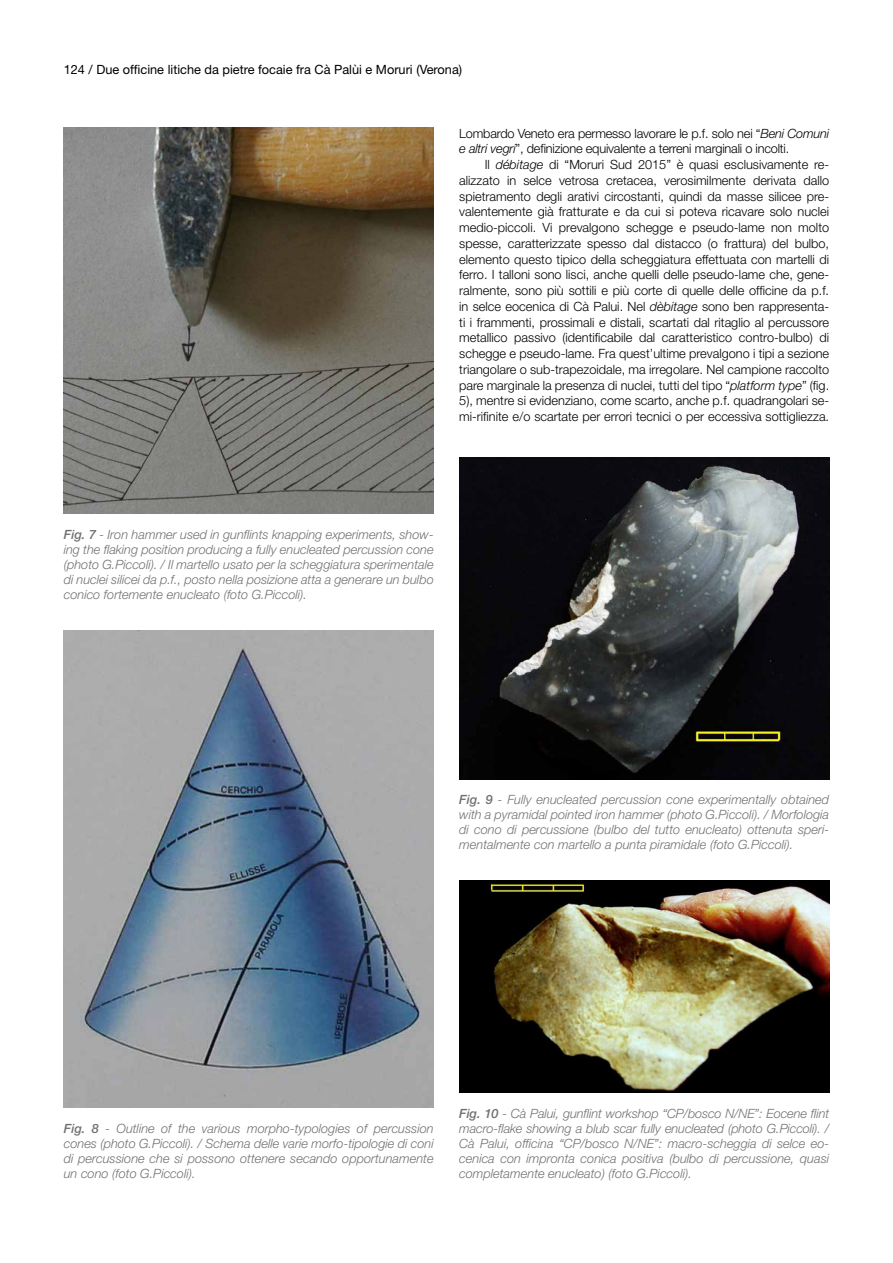
<style>
.page{position:relative;width:893px;height:1263px;background:#fff}
.page>*{position:absolute;margin:0;border:0;box-sizing:border-box;transform-origin:0 0}
.t1{font:300 12.75px/15.8px "Helvetica Neue";letter-spacing:-.015em;color:#000}
.t2{font:italic 300 12.75px/15px "Helvetica Neue";color:#707172;text-align:justify}
.t3{font:12.75px "Helvetica Neue";color:#000}
.s1{font-style:italic}
.s2{font-weight:500}
</style>
<div class="page">
<img style="left:64px;top:128px;width:370px;height:386px">
<img style="left:64px;top:630px;width:370px;height:478px">
<img style="left:459px;top:881px;width:370px;height:212px">
<img style="left:459px;top:457px;width:370px;height:322px">
<p class="t3" style="left:64px;top:62px;width:400px">124 / Due officine litiche da pietre focaie fra Cà Palùi e Moruri (Verona)</p>
<p class="t1" style="left:459px;top:125px;width:371px">Lombardo Veneto era permesso lavorare le p.f. solo nei “<span class="s1">Beni Comuni e altri vegri</span>”, definizione equivalente a terreni marginali o incolti.</p>
<p class="t1" style="left:459px;top:156px;width:371px;text-align:justify;text-indent:26px">Il <span class="s1">débitage</span> di “Moruri Sud 2015” è quasi esclusivamente re&shy;alizzato in selce vetrosa cretacea, verosimilmente derivata dallo spietramento degli arativi circostanti, quindi da masse silicee pre&shy;valentemente già fratturate e da cui si poteva ricavare solo nuclei medio-piccoli. Vi prevalgono schegge e pseudo-lame non molto spesse, caratterizzate spesso dal distacco (o frattura) del bulbo, elemento questo tipico della scheggiatura effettuata con martelli di ferro. I talloni sono lisci, anche quelli delle pseudo-lame che, gene&shy;ralmente, sono più sottili e più corte di quelle delle officine da p.f. in selce eocenica di Cà Palui. Nel <span class="s1">dèbitage</span> sono ben rappresenta&shy;ti i frammenti, prossimali e distali, scartati dal ritaglio al percussore metallico passivo (identificabile dal caratteristico contro-bulbo) di schegge e pseudo-lame. Fra quest’ultime prevalgono i tipi a sezione triangolare o sub-trapezoidale, ma irregolare. Nel campione raccolto pare marginale la presenza di nuclei, tutti del tipo “<span class="s1">platform type</span>” (fig.<br>5), mentre si evidenziano, come scarto, anche p.f. quadrangolari se&shy;mi-rifinite e/o scartate per errori tecnici o per eccessiva sottigliezza.</p>
<p class="t2" style="left:64px;top:526px;width:371px"><span class="s2">Fig. 7</span> - Iron hammer used in gunflints knapping experiments, show&shy;ing the flaking position producing a fully enucleated percussion cone (photo G.Piccoli). / Il martello usato per la scheggiatura sperimentale di nuclei silicei da p.f., posto nella posizione atta a generare un bulbo conico fortemente enucleato (foto G.Piccoli).</p>
<p class="t2" style="left:459px;top:792px;width:371px"><span class="s2">Fig. 9</span> - Fully enucleated percussion cone experimentally obtained with a pyramidal pointed iron hammer (photo G.Piccoli). / Morfologia di cono di percussione (bulbo del tutto enucleato) ottenuta speri&shy;mentalmente con martello a punta piramidale (foto G.Piccoli).</p>
<p class="t2" style="left:64px;top:1121px;width:371px"><span class="s2">Fig. 8</span> - Outline of the various morpho-typologies of percussion cones (photo G.Piccoli). / Schema delle varie morfo-tipologie di coni di percussione che si possono ottenere secando opportunamente un cono (foto G.Piccoli).</p>
<p class="t2" style="left:459px;top:1105px;width:371px"><span class="s2">Fig. 10</span> - Cà Palui, gunflint workshop “CP/bosco N/NE”: Eocene flint macro-flake showing a blub scar fully enucleated (photo G.Piccoli). / Cà Palui, officina “CP/bosco N/NE”: macro-scheggia di selce eo&shy;cenica con impronta conica positiva (bulbo di percussione, quasi completamente enucleato) (foto G.Piccoli).</p>
</div>
